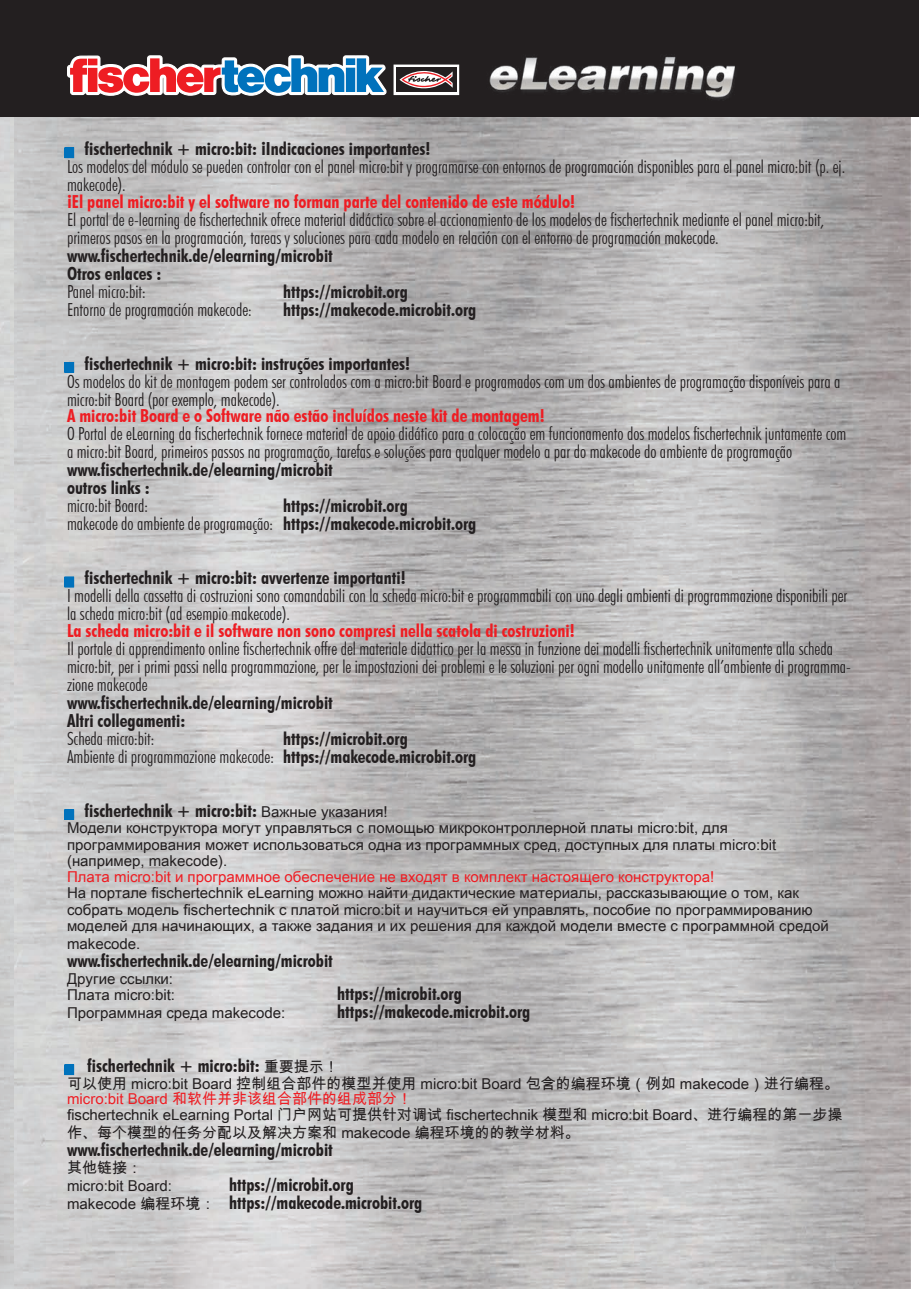
<style>
.page{position:relative;width:919px;height:1289px;background:#fff}
.page>*{position:absolute;margin:0;border:0;box-sizing:border-box;transform-origin:0 0}
.t1{font:300 condensed 18px/18px "Futura BT";color:#231f20}
.t2{font:700 condensed 18px/18px "Futura BT";color:#231f20}
.t3{font:700 condensed 18px "Futura BT";color:#ee1d23}
.t4{font:15px/16.5px "Arial Unicode MS";color:#231f20}
.t5{font:15px "Arial Unicode MS";color:#ee1d23}
.s1{color:#0072bc}
.s2{font-weight:700}
.s3{font-weight:300}
.s4{font-family:"Arial Unicode MS";font-weight:400;font-stretch:normal;font-size:15px}
</style>
<div class="page">
<img style="left:14px;top:117px;width:896px;height:1171px">
<div style="left:0;top:0;width:918px;height:117px;background:#231f20"></div>
<svg style="left:67px;top:55px;width:320px;height:41px"></svg>
<svg style="left:395px;top:67px;width:62px;height:26px"></svg>
<div style="left:393px;top:65px;width:66px;height:30px;border:1px solid #fff"></div>
<div style="left:396px;top:67px;width:60px;height:25px;background:#231f20"></div>
<svg style="left:399px;top:71px;width:53px;height:18px"></svg>
<img style="left:489px;top:56px;width:246px;height:44px">
<div style="left:64px;top:147px;width:10px;height:11px;border:6px solid #0072bc"></div>
<div style="left:64px;top:362px;width:10px;height:11px;border:6px solid #0072bc"></div>
<div style="left:64px;top:362px;width:10px;height:10px;border:6px solid #0072bc"></div>
<div style="left:64px;top:576px;width:10px;height:11px;border:6px solid #0072bc"></div>
<div style="left:64px;top:809px;width:10px;height:11px;border:6px solid #0072bc"></div>
<div style="left:64px;top:809px;width:10px;height:10px;border:6px solid #0072bc"></div>
<div style="left:64px;top:1064px;width:10px;height:11px;border:6px solid #0072bc"></div>
<div style="left:64px;top:1064px;width:10px;height:10px;border:6px solid #0072bc"></div>
<svg style="left:71px;top:155px;width:15px;height:1px"></svg>
<svg style="left:71px;top:370px;width:15px;height:1px"></svg>
<svg style="left:71px;top:584px;width:15px;height:1px"></svg>
<svg style="left:71px;top:817px;width:15px;height:1px"></svg>
<svg style="left:71px;top:1072px;width:12px;height:1px"></svg>
<p class="t1" style="left:67px;top:140px;width:779px"><span class="s1">■</span> <span class="s2">fischertechnik + micro:bit: ¡Indicaciones importantes!<br></span>Los modelos del módulo se pueden controlar con el panel micro:bit y programarse con entornos de programación disponibles para el panel micro:bit (p. ej. makecode).</p>
<p class="t3" style="left:67px;top:190px;width:509px">¡El panel micro:bit y el software no forman parte del contenido de este módulo!</p>
<p class="t1" style="left:67px;top:210px;width:758px">El portal de e-learning de fischertechnik ofrece material didáctico sobre el accionamiento de los modelos de fischertechnik mediante el panel micro:bit, primeros pasos en la programación, tareas y soluciones para cada modelo en relación con el entorno de programación makecode.</p>
<p class="t2" style="left:67px;top:246px;width:267px">www.fischertechnik.de/elearning/microbit<br>Otros enlaces :</p>
<p class="t1" style="left:67px;top:282px;width:80px">Panel micro:bit:</p>
<p class="t2" style="left:283px;top:282px;width:126px">https://microbit.org</p>
<p class="t1" style="left:67px;top:300px;width:186px">Entorno de programación makecode:</p>
<p class="t2" style="left:283px;top:300px;width:195px">https://makecode.microbit.org</p>
<p class="t1" style="left:67px;top:354px;width:775px"><span class="s1">■</span> <span class="s2">fischertechnik + micro:bit: instruções importantes!<br></span>Os modelos do kit de montagem podem ser controlados com a micro:bit Board e programados com um dos ambientes de programação disponíveis para a micro:bit Board (por exemplo, makecode).</p>
<p class="t3" style="left:67px;top:405px;width:479px">A micro:bit Board e o Software não estão incluídos neste kit de montagem!</p>
<p class="t1" style="left:67px;top:425px;width:780px">O Portal de eLearning da fischertechnik fornece material de apoio didático para a colocação em funcionamento dos modelos fischertechnik juntamente com a micro:bit Board, primeiros passos na programação, tarefas e soluções para qualquer modelo a par do makecode do ambiente de programação</p>
<p class="t2" style="left:67px;top:461px;width:267px">www.fischertechnik.de/elearning/microbit outros links :</p>
<p class="t1" style="left:67px;top:497px;width:82px">micro:bit Board:</p>
<p class="t2" style="left:67px;top:497px;width:411px;text-indent:216px">https://microbit.org<br><span class="s3">makecode do ambiente de programação:</span> https://makecode.microbit.org</p>
<p class="t1" style="left:67px;top:569px;width:781px"><span class="s1">■</span> <span class="s2">fischertechnik + micro:bit: avvertenze importanti!<br></span>I modelli della cassetta di costruzioni sono comandabili con la scheda micro:bit e programmabili con uno degli ambienti di programmazione disponibili per la scheda micro:bit (ad esempio makecode).</p>
<p class="t3" style="left:67px;top:619px;width:509px">La scheda micro:bit e il software non sono compresi nella scatola di costruzioni!</p>
<p class="t1" style="left:67px;top:639px;width:785px">Il portale di apprendimento online fischertechnik offre del materiale didattico per la messa in funzione dei modelli fischertechnik unitamente alla scheda micro:bit, per i primi passi nella programmazione, per le impostazioni dei problemi e le soluzioni per ogni modello unitamente all’ambiente di programma&shy;zione makecode</p>
<p class="t2" style="left:67px;top:693px;width:267px">www.fischertechnik.de/elearning/microbit<br>Altri collegamenti:</p>
<p class="t1" style="left:67px;top:729px;width:89px">Scheda micro:bit:</p>
<p class="t2" style="left:67px;top:729px;width:411px;text-indent:216px">https://microbit.org<br><span class="s3">Ambiente di programmazione makecode:</span> https://makecode.microbit.org</p>
<p class="t2" style="left:67px;top:801px;width:322px"><span class="s1">■</span> fischertechnik + micro:bit: <span class="s4">Важные указания!</span></p>
<p class="t4" style="left:67px;top:819px;width:710px">Модели конструктора могут управляться с помощью микроконтроллерной платы micro:bit, для программирования может использоваться одна из программных сред, доступных для платы micro:bit (например, makecode).</p>
<p class="t5" style="left:67px;top:865px;width:648px">Плата micro:bit и программное обеспечение не входят в комплект настоящего конструктора!</p>
<p class="t4" style="left:67px;top:884px;width:763px">На портале fischertechnik eLearning можно найти дидактические материалы, рассказывающие о том, как собрать модель fischertechnik с платой micro:bit и научиться ей управлять, пособие по программированию моделей для начинающих, а также задания и их решения для каждой модели вместе с программной средой</p>
<p class="t4" style="left:67px;top:935px;width:75px">makecode.</p>
<p class="t2" style="left:67px;top:951px;width:267px">www.fischertechnik.de/elearning/microbit</p>
<p class="t4" style="left:67px;top:969px;width:109px">Другие ссылки:<br>Плата micro:bit:</p>
<p class="t2" style="left:337px;top:984px;width:126px">https://microbit.org</p>
<p class="t4" style="left:67px;top:1004px;width:220px">Программная среда makecode:</p>
<p class="t2" style="left:337px;top:1002px;width:195px">https://makecode.microbit.org</p>
<p class="t2" style="left:67px;top:1056px;width:273px"><span class="s1">■</span> fischertechnik + micro:bit: <span class="s4">重要提示！</span></p>
<p class="t4" style="left:67px;top:1074px;width:773px">可以使用 micro:bit Board 控制组合部件的模型并使用 micro:bit Board 包含的编程环境（例如 makecode）进行编程。</p>
<p class="t5" style="left:67px;top:1087px;width:347px">micro:bit Board 和软件并非该组合部件的组成部分！</p>
<p class="t4" style="left:67px;top:1105px;width:777px;line-height:18px">fischertechnik eLearning Portal 门户网站可提供针对调试 fischertechnik 模型和 micro:bit Board、进行编程的第一步操作、每个模型的任务分配以及解决方案和 makecode 编程环境的的教学材料。</p>
<p class="t2" style="left:67px;top:1140px;width:267px">www.fischertechnik.de/elearning/microbit</p>
<p class="t4" style="left:67px;top:1157px;width:107px;line-height:18px">其他链接：micro:bit Board:</p>
<p class="t2" style="left:67px;top:1175px;width:357px;text-indent:162px">https://microbit.org <span class="s4">makecode 编程环境：</span> https://makecode.microbit.org</p>
</div>
